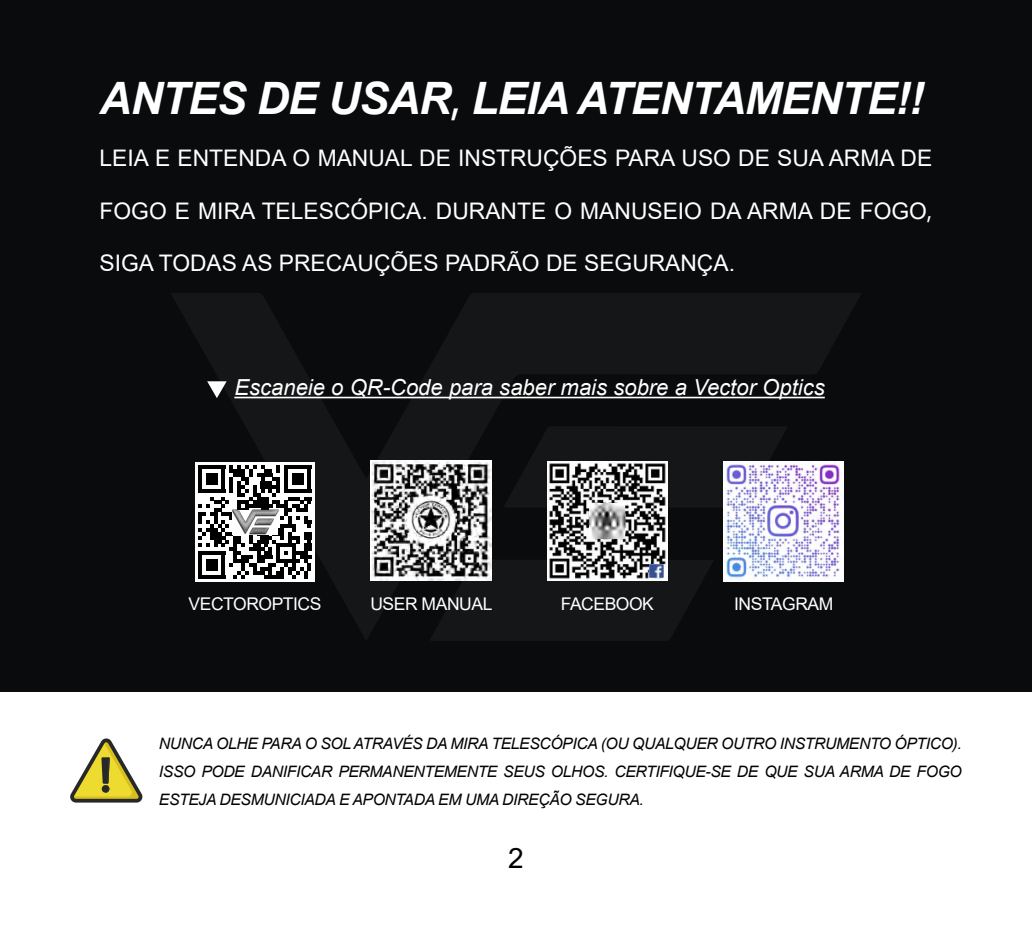
<style>
.page{position:relative;width:1032px;height:933px;background:#fff}
.page>*{position:absolute;margin:0;border:0;box-sizing:border-box;transform-origin:0 0}
.t1{font:italic 700 44.8px "Arial";letter-spacing:-.025em;color:#fff}
.t2{font:28px "Arial";color:#000}
.t3{font:22.75px "Arial";color:#fff}
.t4{font:italic 22.05px "Arial";color:#fff}
.t5{font:17.5px "Arial";letter-spacing:-.025em;color:#fff}
.t6{font:italic 15.75px/28px "Arial";letter-spacing:-.025em;color:#020202;text-align:justify}
.s1{font-family:"Microsoft Ya Hei";font-weight:400;font-style:normal}
.s2{font-family:"Microsoft Ya Hei"}
</style>
<div class="page">
<svg style="left:70px;top:738px;width:73px;height:64px"></svg>
<div style="left:0;top:0;width:1032px;height:691px;background:#090b0c"></div>
<svg style="left:171px;top:293px;width:690px;height:346px"></svg>
<svg style="left:430px;top:559px;width:284px;height:82px"></svg>
<svg style="left:503px;top:426px;width:285px;height:81px"></svg>
<img style="left:547px;top:461px;width:120px;height:120px">
<img style="left:650px;top:564px;width:14px;height:14px">
<img style="left:589px;top:503px;width:35px;height:35px">
<img style="left:371px;top:460px;width:120px;height:121px">
<img style="left:723px;top:461px;width:121px;height:120px">
<div style="left:195px;top:462px;width:120px;height:119px;background:#fff"></div>
<svg style="left:198px;top:465px;width:113px;height:113px"></svg>
<img style="left:233px;top:510px;width:45px;height:24px">
<hr style="left:234px;top:397px;width:591px;height:1px;background:#fff">
<svg style="left:207px;top:381px;width:20px;height:17px"></svg>
<h1 class="t1" style="left:100px;top:68px;width:826px">ANTES DE USAR<span class="s1">,</span> LEIA ATENTAMENTE!!</h1>
<h3 class="t3" style="left:100px;top:143px;width:834px">LEIA E ENTENDA O MANUAL DE INSTRUÇÕES PARA USO DE SUA ARMA DE</h3>
<h3 class="t3" style="left:100px;top:195px;width:834px">FOGO E MIRA TELESCÓPICA. DURANTE O MANUSEIO DA ARMA DE FOGO<span class="s2">,</span></h3>
<h3 class="t3" style="left:100px;top:248px;width:637px">SIGA TODAS AS PRECAUÇÕES PADRÃO DE SEGURANÇA.</h3>
<h3 class="t4" style="left:234px;top:373px;width:592px">Escaneie o QR-Code para saber mais sobre a Vector Optics</h3>
<p class="t5" style="left:189px;top:592px;width:134px">VECTOROPTICS</p>
<p class="t5" style="left:370px;top:592px;width:124px">USER MANUAL</p>
<p class="t5" style="left:561px;top:592px;width:95px">FACEBOOK</p>
<p class="t5" style="left:734px;top:592px;width:101px">INSTAGRAM</p>
<p class="t6" style="left:159px;top:729px;width:804px">NUNCA OLHE PARA O SOL ATRAVÉS DA MIRA TELESCÓPICA (OU QUALQUER OUTRO INSTRUMENTO ÓPTICO).<br>ISSO PODE DANIFICAR PERMANENTEMENTE SEUS OLHOS. CERTIFIQUE-SE DE QUE SUA ARMA DE FOGO ESTEJA DESMUNICIADA E APONTADA EM UMA DIREÇÃO SEGURA.</p>
<h2 class="t2" style="left:508px;top:839px;width:17px">2</h2>
</div>
